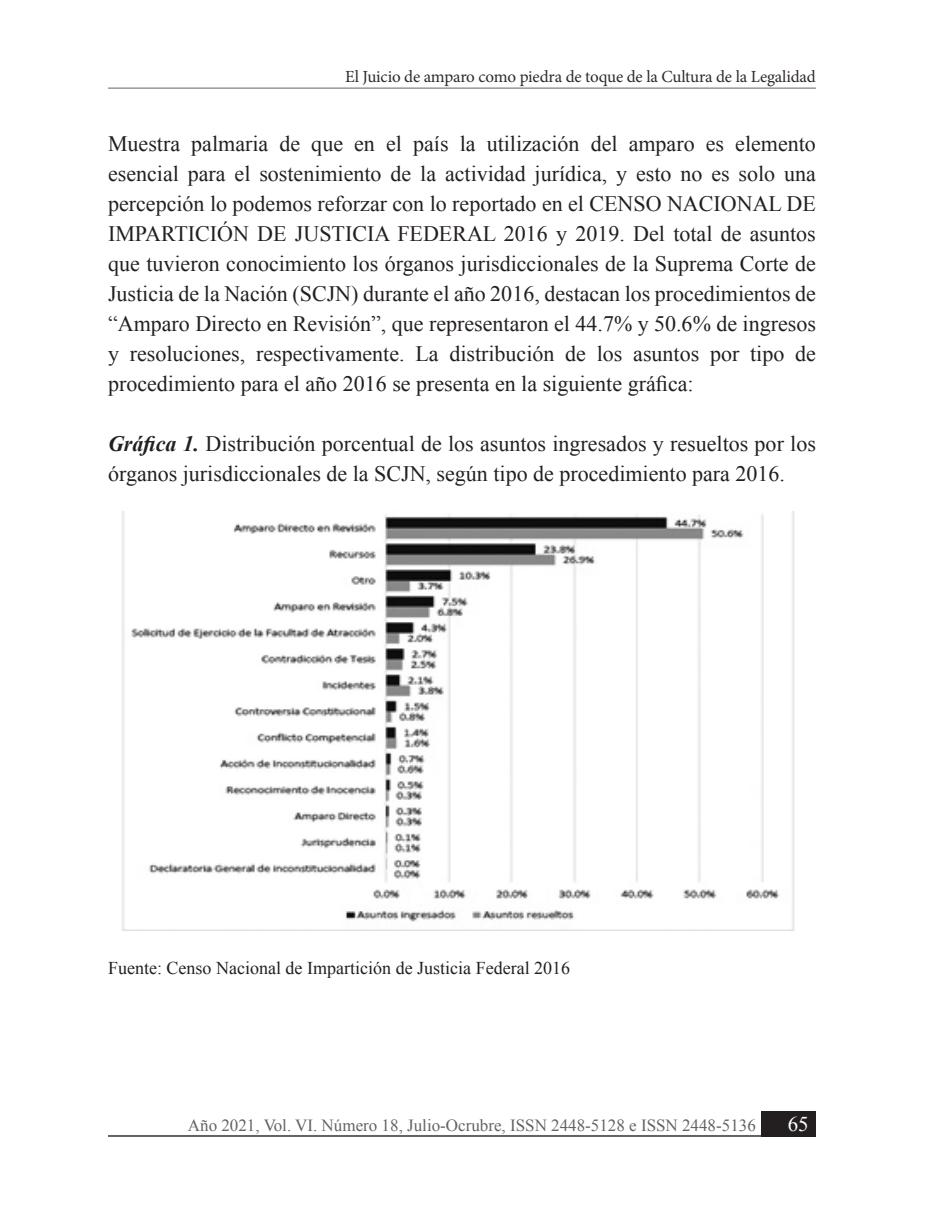
<style>
.page{position:relative;width:936px;height:1219px;background:#fff}
.page>*{position:absolute;margin:0;border:0;box-sizing:border-box;transform-origin:0 0}
.cuerpo_de_texto{font:22px/30px "Times New Roman";color:#231f20;text-align:justify}
.t1{font:21px "Times New Roman";color:#fff}
.cuerpo_de_texto-2{font:18px "Times New Roman";color:#231f20}
.t2{font:17px "Times New Roman";color:#636366}
.t3{font:17px "Minion Pro";letter-spacing:-.01em;color:#302a28}
.s1{font-weight:700;font-style:italic}
</style>
<div class="page">
<hr style="left:108px;top:1135px;width:706px;height:2px;background:#636366">
<div style="left:761px;top:1111px;width:54px;height:26px;background:#231f20"></div>
<hr style="left:108px;top:88px;width:707px;height:1px;background:#636366">
<img style="left:122px;top:512px;width:673px;height:418px">
<p class="t3" style="left:345px;top:65px;width:472px">El Juicio de amparo como piedra de toque de la Cultura de la Legalidad</p>
<p class="cuerpo_de_texto" style="left:108px;top:129px;width:709px">Muestra palmaria de que en el país la utilización del amparo es elemento esencial para el sostenimiento de la actividad jurídica, y esto no es solo una percepción lo podemos reforzar con lo reportado en el CENSO NACIONAL DE IMPARTICIÓN DE JUSTICIA FEDERAL 2016 y 2019. Del total de asuntos que tuvieron conocimiento los órganos jurisdiccionales de la Suprema Corte de Justicia de la Nación (SCJN) durante el año 2016, destacan los procedimientos de “Amparo Directo en Revisión”, que representaron el 44.7% y 50.6% de ingresos y resoluciones, respectivamente. La distribución de los asuntos por tipo de procedimiento para el año 2016 se presenta en la siguiente gráfica:</p>
<p class="cuerpo_de_texto" style="left:108px;top:429px;width:709px"><span class="s1">Gráfica 1.</span> Distribución porcentual de los asuntos ingresados y resueltos por los órganos jurisdiccionales de la SCJN, según tipo de procedimiento para 2016.</p>
<p class="cuerpo_de_texto-2" style="left:108px;top:955px;width:463px">Fuente: Censo Nacional de Impartición de Justicia Federal 2016</p>
<p class="t2" style="left:188px;top:1114px;width:569px">Año 2021, Vol. VI. Número 18, Julio-Ocrubre, ISSN 2448-5128 e ISSN 2448-5136</p>
<p class="t1" style="left:787px;top:1110px;width:22px">65</p>
</div>
